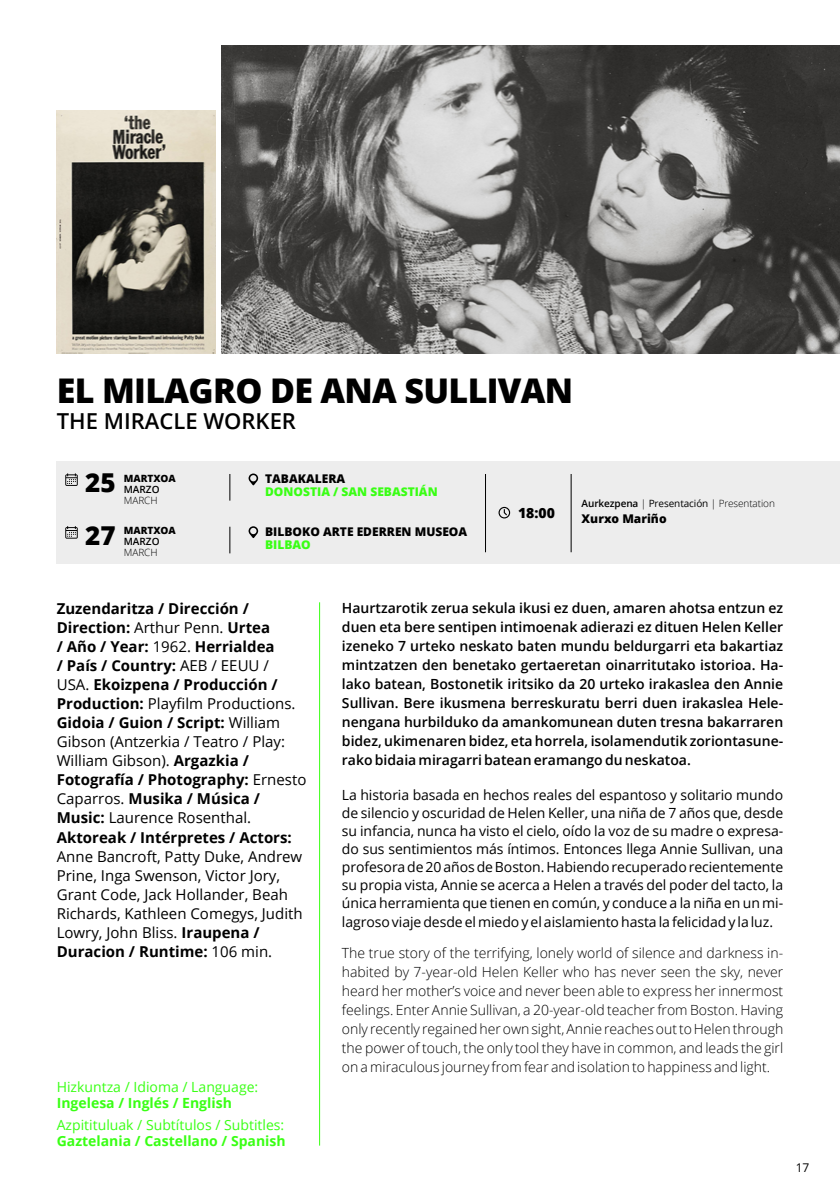
<style>
.page{position:relative;width:840px;height:1191px;background:#fff}
.page>*{position:absolute;margin:0;border:0;box-sizing:border-box;transform-origin:0 0}
.t1{font:800 34px "Open Sans";letter-spacing:-.02em;color:#000}
.t2{font:800 26px/52.8px "Open Sans";color:#000}
.t3{font:600 22px "Open Sans";color:#000}
.t4{font:700 15px/19px "Open Sans";color:#000}
.t5{font:15px/19px "Open Sans";color:#000}
.t6{font:600 14px/19px "Open Sans";color:#000;text-align:justify}
.t7{font:14px/18.2px "Open Sans";letter-spacing:-.005em;color:#000;text-align:justify}
.t8{font:300 14px/19px "Open Sans";color:#000;text-align:justify}
.t9{font:14px "Open Sans";color:#39ff14}
.t10{font:700 14px "Open Sans";color:#39ff14}
.t11{font:800 14px "Open Sans";color:#000}
.t12{font:800 12px "Open Sans";color:#000}
.t13{font:800 12px "Open Sans";color:#39ff14}
.t14{font:12px "Open Sans";color:#000}
.t15{font:300 10px "Open Sans";letter-spacing:-.01em;color:#000}
.t16{font:800 10px "Open Sans";color:#000}
.t17{font:600 10px "Open Sans";color:#000}
.s1{font-weight:600}
.s2{font-weight:400}
.s3{font-weight:700}
</style>
<div class="page">
<img style="left:221px;top:45px;width:618px;height:309px">
<img style="left:57px;top:110px;width:158px;height:244px">
<div style="left:57px;top:462px;width:782px;height:102px;background:#ededed"></div>
<svg style="left:229px;top:474px;width:1px;height:26px"></svg>
<svg style="left:229px;top:527px;width:1px;height:26px"></svg>
<hr style="left:485px;top:474px;width:1px;height:78px;background:#000">
<hr style="left:570px;top:474px;width:1px;height:78px;background:#000">
<svg style="left:248px;top:473px;width:10px;height:12px"></svg>
<svg style="left:248px;top:526px;width:10px;height:12px"></svg>
<svg style="left:498px;top:507px;width:12px;height:11px"></svg>
<svg style="left:65px;top:473px;width:13px;height:13px"></svg>
<svg style="left:65px;top:526px;width:13px;height:12px"></svg>
<hr style="left:319px;top:602px;width:1px;height:543px;background:#39ff14">
<h1 class="t1" style="left:57px;top:365px;width:518px">EL MILAGRO DE ANA SULLIVAN</h1>
<h3 class="t3" style="left:57px;top:406px;width:241px">THE MIRACLE WORKER</h3>
<h2 class="t2" style="left:85px;top:455px;width:32px">25<br>27</h2>
<p class="t16" style="left:124px;top:470px;width:54px">MARTXOA</p>
<p class="t17" style="left:124px;top:482px;width:37px">MARZO</p>
<p class="t15" style="left:124px;top:493px;width:35px">MARCH</p>
<p class="t16" style="left:124px;top:523px;width:54px">MARTXOA</p>
<p class="t17" style="left:124px;top:535px;width:37px">MARZO</p>
<p class="t15" style="left:124px;top:546px;width:35px">MARCH</p>
<p class="t12" style="left:265px;top:470px;width:81px">TABAKALERA</p>
<p class="t13" style="left:265px;top:483px;width:174px">DONOSTIA / SAN SEBASTIÁN</p>
<p class="t12" style="left:265px;top:522px;width:203px">BILBOKO ARTE EDERREN MUSEOA</p>
<p class="t13" style="left:265px;top:535px;width:47px">BILBAO</p>
<p class="t11" style="left:517px;top:502px;width:38px">18:00</p>
<p class="t15" style="left:581px;top:496px;width:195px"><span class="s1">Aurkezpena</span> | <span class="s2">Presentación</span> | Presentation</p>
<p class="t12" style="left:581px;top:509px;width:86px">Xurxo Mariño</p>
<p class="t4" style="left:57px;top:599px;width:251px">Zuzendaritza / Dirección /<br>Direction: <span class="s2">Arthur Penn.</span> Urtea<br>/ Año / Year: <span class="s2">1962.</span> Herrialdea<br>/ País / Country: <span class="s2">AEB / EEUU /<br>USA.</span> Ekoizpena / Producción /<br>Production: <span class="s2">Playfilm Productions.<br></span>Gidoia / Guion / Script: <span class="s2">William<br>Gibson (Antzerkia / Teatro / Play:<br>William Gibson).</span> Argazkia /<br>Fotografía / Photography: <span class="s2">Ernesto<br>Caparros.</span> Musika / Música /<br>Music: <span class="s2">Laurence Rosenthal.<br></span>Aktoreak / Intérpretes / Actors:</p>
<p class="t5" style="left:57px;top:846px;width:247px">Anne Bancroft, Patty Duke, Andrew<br>Prine, Inga Swenson, Victor Jory,<br>Grant Code, Jack Hollander, Beah<br>Richards, Kathleen Comegys, Judith<br>Lowry, John Bliss. <span class="s3">Iraupena /<br>Duracion / Runtime:</span> 106 min.</p>
<p class="t9" style="left:57px;top:1077px;width:203px">Hizkuntza / Idioma / Language:</p>
<p class="t10" style="left:57px;top:1093px;width:176px">Ingelesa / Inglés / English</p>
<p class="t9" style="left:57px;top:1115px;width:229px">Azpitituluak / Subtítulos / Subtitles:</p>
<p class="t10" style="left:57px;top:1130px;width:230px">Gaztelania / Castellano / Spanish</p>
<p class="t6" style="left:342px;top:598px;width:442px">Haurtzarotik zerua sekula ikusi ez duen, amaren ahotsa entzun ez duen eta bere sentipen intimoenak adierazi ez dituen Helen Keller izeneko 7 urteko neskato baten mundu beldurgarri eta bakartiaz mintzatzen den benetako gertaeretan oinarritutako istorioa. Ha&shy;lako batean, Bostonetik iritsiko da 20 urteko irakaslea den Annie Sullivan. Bere ikusmena berreskuratu berri duen irakaslea Hele&shy;nengana hurbilduko da amankomunean duten tresna bakarraren bidez, ukimenaren bidez, eta horrela, isolamendutik zoriontasune&shy;rako bidaia miragarri batean eramango du neskatoa.</p>
<p class="t7" style="left:342px;top:785px;width:442px">La historia basada en hechos reales del espantoso y solitario mundo de silencio y oscuridad de Helen Keller, una niña de 7 años que, desde su infancia, nunca ha visto el cielo, oído la voz de su madre o expresa&shy;do sus sentimientos más íntimos. Entonces llega Annie Sullivan, una profesora de 20 años de Boston. Habiendo recuperado recientemente su propia vista, Annie se acerca a Helen a través del poder del tacto, la única herramienta que tienen en común, y conduce a la niña en un mi&shy;lagroso viaje desde el miedo y el aislamiento hasta la felicidad y la luz.</p>
<p class="t8" style="left:342px;top:942px;width:442px">The true story of the terrifying, lonely world of silence and darkness in&shy;habited by 7-year-old Helen Keller who has never seen the sky, never heard her mother’s voice and never been able to express her innermost feelings. Enter Annie Sullivan, a 20-year-old teacher from Boston. Having only recently regained her own sight, Annie reaches out to Helen through the power of touch, the only tool they have in common, and leads the girl on a miraculous journey from fear and isolation to happiness and light.</p>
<p class="t14" style="left:795px;top:1159px;width:15px">17</p>
</div>
